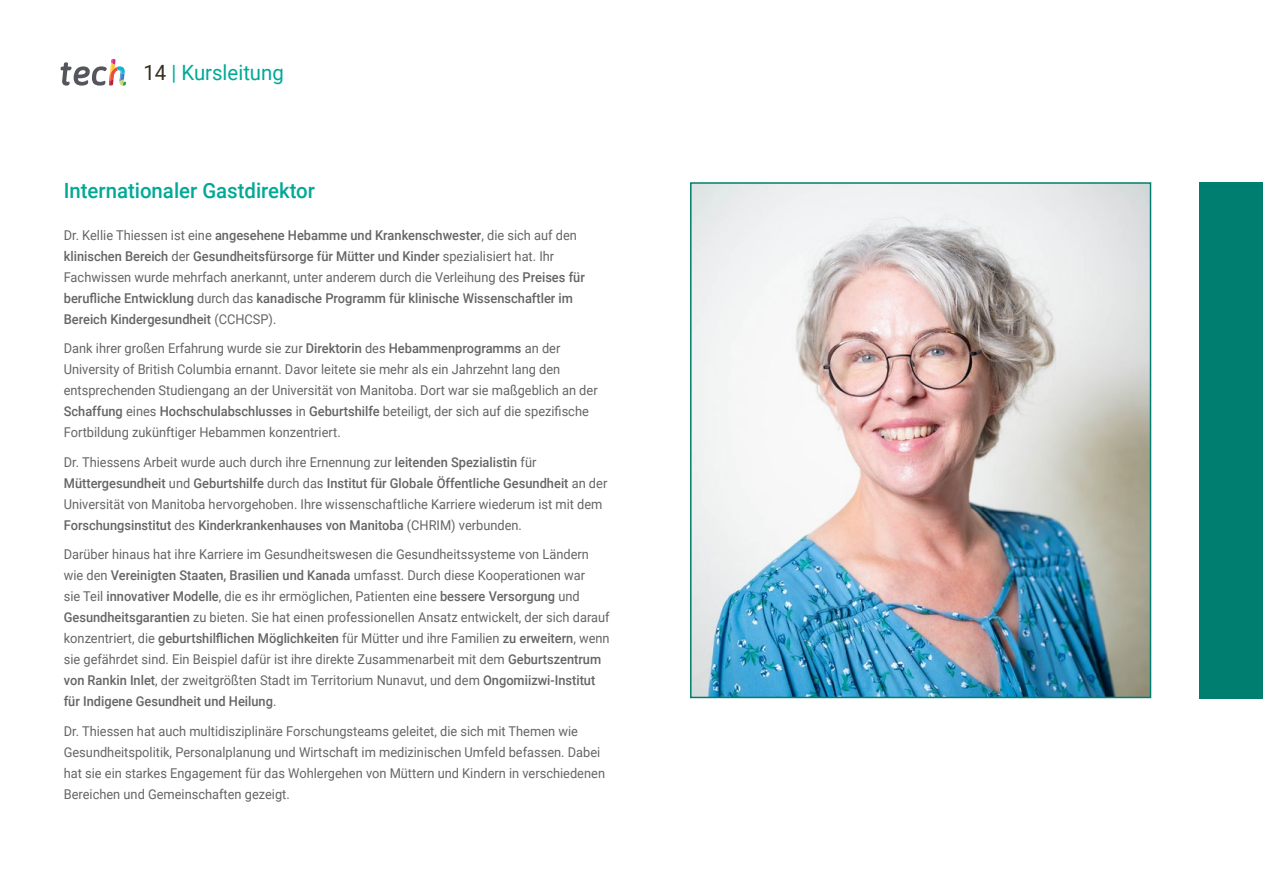
<style>
.page{position:relative;width:1263px;height:893px;background:#fff}
.page>*{position:absolute;margin:0;border:0;box-sizing:border-box;transform-origin:0 0}
.t1{font:500 21px "Roboto";color:#00a996}
.t2{font:21px "Roboto";color:#00a996}
.t3{font:13.5px/21px "Roboto";color:#656565;scale:.95 1}
.t4{font:500 13.5px/21px "Roboto";color:#656565;scale:.95 1}
.s1{color:#312e20}
.s2{font-weight:400}
.s3{font-weight:500}
</style>
<div class="page">
<svg style="left:61px;top:59px;width:65px;height:27px"></svg>
<img style="left:693px;top:185px;width:455px;height:510px">
<div style="left:690px;top:182px;width:461px;height:516px;border:2px solid #007e6f"></div>
<div style="left:1199px;top:182px;width:64px;height:516px;background:#007e70"></div>
<h1 class="t2" style="left:144px;top:57px;width:142px"><span class="s1">14</span> | Kursleitung</h1>
<h1 class="t1" style="left:64px;top:176px;width:253px">Internationaler Gastdirektor</h1>
<p class="t4" style="left:64px;top:224px;width:550px"><span class="s2">Dr. Kellie Thiessen ist eine</span> angesehene Hebamme und Krankenschwester<span class="s2">, die sich auf den </span>klinischen Bereich <span class="s2">der</span> Gesundheitsfürsorge für Mütter und Kinder <span class="s2">spezialisiert hat. Ihr Fachwissen wurde mehrfach anerkannt, unter anderem durch die Verleihung des</span> Preises für berufliche Entwicklung <span class="s2">durch das</span> kanadische Programm für klinische Wissenschaftler im Bereich Kindergesundheit <span class="s2">(CCHCSP).</span></p>
<p class="t3" style="left:64px;top:337px;width:563px">Dank ihrer großen Erfahrung wurde sie zur <span class="s3">Direktorin</span> des <span class="s3">Hebammenprogramms</span> an der University of British Columbia ernannt. Davor leitete sie mehr als ein Jahrzehnt lang den entsprechenden Studiengang an der Universität von Manitoba. Dort war sie maßgeblich an der <span class="s3">Schaffung</span> eines <span class="s3">Hochschulabschlusses</span> in <span class="s3">Geburtshilfe</span> beteiligt, der sich auf die spezifische Fortbildung zukünftiger Hebammen konzentriert.</p>
<p class="t3" style="left:64px;top:451px;width:574px">Dr. Thiessens Arbeit wurde auch durch ihre Ernennung zur <span class="s3">leitenden Spezialistin</span> für <span class="s3">Müttergesundheit</span> und <span class="s3">Geburtshilfe</span> durch das <span class="s3">Institut für Globale Öffentliche Gesundheit</span> an der Universität von Manitoba hervorgehoben. Ihre wissenschaftliche Karriere wiederum ist mit dem <span class="s3">Forschungsinstitut</span> des <span class="s3">Kinderkrankenhauses von Manitoba</span> (CHRIM) verbunden.</p>
<p class="t3" style="left:64px;top:543px;width:576px">Darüber hinaus hat ihre Karriere im Gesundheitswesen die Gesundheitssysteme von Ländern wie den <span class="s3">Vereinigten Staaten, Brasilien und Kanada</span> umfasst. Durch diese Kooperationen war<br>sie Teil <span class="s3">innovativer Modelle</span>, die es ihr ermöglichen, Patienten eine <span class="s3">bessere Versorgung</span> und <span class="s3">Gesundheitsgarantien</span> zu bieten. Sie hat einen professionellen Ansatz entwickelt, der sich darauf konzentriert, die <span class="s3">geburtshilflichen Möglichkeiten</span> für Mütter und ihre Familien <span class="s3">zu erweitern</span>, wenn sie gefährdet sind. Ein Beispiel dafür ist ihre direkte Zusammenarbeit mit dem <span class="s3">Geburtszentrum von Rankin Inlet</span>, der zweitgrößten Stadt im Territorium Nunavut, und dem <span class="s3">Ongomiizwi-Institut für Indigene Gesundheit und Heilung</span>.</p>
<p class="t3" style="left:64px;top:720px;width:571px">Dr. Thiessen hat auch multidisziplinäre Forschungsteams geleitet, die sich mit Themen wie Gesundheitspolitik, Personalplanung und Wirtschaft im medizinischen Umfeld befassen. Dabei hat sie ein starkes Engagement für das Wohlergehen von Müttern und Kindern in verschiedenen Bereichen und Gemeinschaften gezeigt.</p>
</div>
